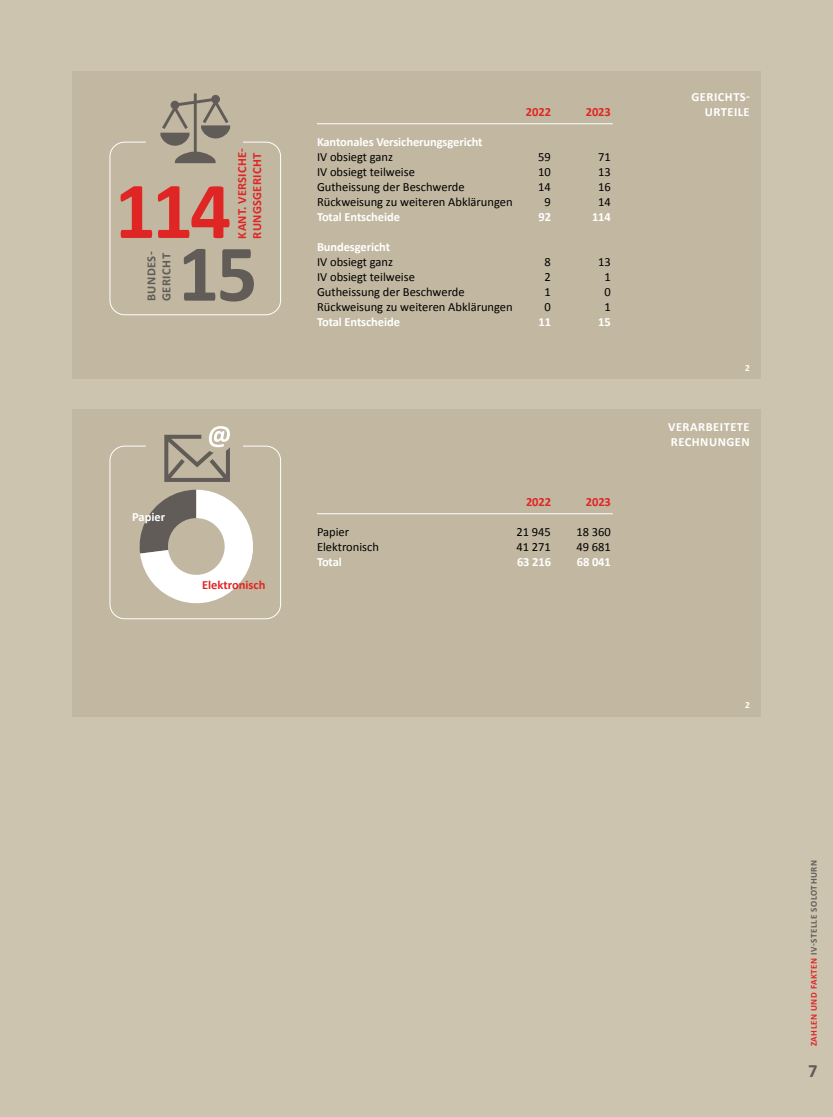
<style>
.page{position:relative;width:833px;height:1117px;background:#fff}
.page>*{position:absolute;margin:0;border:0;box-sizing:border-box;transform-origin:0 0}
.t1{font:700 81.25px "Calibri";color:#df2625}
.t2{font:700 81.25px "Calibri";color:#615c58}
.t3{font:700 18.75px "Calibri";color:#615c58}
.t4{font:12.5px "Calibri";color:#000}
.t5{font:700 12.5px "Calibri";letter-spacing:-.01em;color:#fff}
.t6{font:700 12.5px/15px "Calibri";letter-spacing:.04em;color:#fff;text-align:right}
.t7{font:700 12.5px "Calibri";color:#df2625}
.t8{font:700 12.5px/15px "Calibri";letter-spacing:.02em;color:#df2625}
.t9{font:700 12.5px/15px "Calibri";letter-spacing:.04em;color:#615c58}
.t10{font:700 9.38px "Calibri";color:#fff}
.t11{font:700 9px "Calibri";letter-spacing:.065em;color:#615c58}
.s1{color:#df2625}
</style>
<div class="page">
<div style="left:0;top:0;width:833px;height:1116px;background:#cdc4b0"></div>
<div style="left:72px;top:408px;width:688px;height:308px;background:#c2b8a1"></div>
<div style="left:72px;top:71px;width:688px;height:307px;background:#c2b8a1"></div>
<div style="left:110px;top:142px;width:171px;height:173px;border:1px solid #fff;border-radius:15px"></div>
<div style="left:110px;top:445px;width:171px;height:174px;border:1px solid #fff;border-radius:15px"></div>
<svg style="left:160px;top:93px;width:70px;height:70px"></svg>
<div style="left:201px;top:421px;width:33px;height:32px;background:#c2b8a1;border-radius:50%"></div>
<svg style="left:164px;top:426px;width:66px;height:56px"></svg>
<svg style="left:139px;top:489px;width:114px;height:115px"></svg>
<hr style="left:317px;top:513px;width:295px;height:1px;background:#fff">
<hr style="left:317px;top:123px;width:295px;height:1px;background:#fff">
<p class="t8" style="left:234px;top:238px;width:92px;rotate:-90deg">KANT. VERSICHE-<br>RUNGSGERICHT</p>
<h1 class="t1" style="left:115px;top:153px;width:118px">114</h1>
<h1 class="t2" style="left:178px;top:216px;width:81px">15</h1>
<p class="t9" style="left:143px;top:301px;width:51px;rotate:-90deg">BUNDES-<br>GERICHT</p>
<p class="t7" style="left:526px;top:103px;width:27px">2022</p>
<p class="t7" style="left:586px;top:103px;width:27px">2023</p>
<p class="t5" style="left:317px;top:133px;width:167px">Kantonales Versicherungsgericht</p>
<p class="t4" style="left:317px;top:148px;width:77px">IV obsiegt ganz</p>
<p class="t4" style="left:538px;top:148px;width:14px">59</p>
<p class="t4" style="left:598px;top:148px;width:14px">71</p>
<p class="t4" style="left:317px;top:163px;width:99px">IV obsiegt teilweise</p>
<p class="t4" style="left:538px;top:163px;width:14px">10</p>
<p class="t4" style="left:598px;top:163px;width:14px">13</p>
<p class="t4" style="left:317px;top:178px;width:149px">Gutheissung der Beschwerde</p>
<p class="t4" style="left:538px;top:178px;width:14px">14</p>
<p class="t4" style="left:598px;top:178px;width:14px">16</p>
<p class="t4" style="left:317px;top:193px;width:197px">Rückweisung zu weiteren Abklärungen</p>
<p class="t4" style="left:544px;top:193px;width:8px">9</p>
<p class="t4" style="left:598px;top:193px;width:14px">14</p>
<p class="t5" style="left:317px;top:208px;width:84px">Total Entscheide</p>
<p class="t5" style="left:538px;top:208px;width:14px">92</p>
<p class="t5" style="left:592px;top:208px;width:20px">114</p>
<p class="t5" style="left:317px;top:238px;width:74px">Bundesgericht</p>
<p class="t4" style="left:317px;top:253px;width:77px">IV obsiegt ganz</p>
<p class="t4" style="left:544px;top:253px;width:8px">8</p>
<p class="t4" style="left:598px;top:253px;width:14px">13</p>
<p class="t4" style="left:317px;top:268px;width:99px">IV obsiegt teilweise</p>
<p class="t4" style="left:544px;top:268px;width:8px">2</p>
<p class="t4" style="left:604px;top:268px;width:8px">1</p>
<p class="t4" style="left:317px;top:283px;width:149px">Gutheissung der Beschwerde</p>
<p class="t4" style="left:544px;top:283px;width:8px">1</p>
<p class="t4" style="left:604px;top:283px;width:8px">0</p>
<p class="t4" style="left:317px;top:298px;width:197px">Rückweisung zu weiteren Abklärungen</p>
<p class="t4" style="left:544px;top:298px;width:8px">0</p>
<p class="t4" style="left:604px;top:298px;width:8px">1</p>
<p class="t5" style="left:317px;top:313px;width:84px">Total Entscheide</p>
<p class="t5" style="left:538px;top:313px;width:14px">11</p>
<p class="t5" style="left:598px;top:313px;width:14px">15</p>
<p class="t5" style="left:132px;top:508px;width:35px">Papier</p>
<p class="t7" style="left:202px;top:575px;width:65px">Elektronisch</p>
<p class="t7" style="left:526px;top:493px;width:27px">2022</p>
<p class="t7" style="left:586px;top:493px;width:27px">2023</p>
<p class="t4" style="left:317px;top:523px;width:34px">Papier</p>
<p class="t4" style="left:516px;top:523px;width:36px">21 945</p>
<p class="t4" style="left:576px;top:523px;width:36px">18 360</p>
<p class="t4" style="left:317px;top:538px;width:63px">Elektronisch</p>
<p class="t4" style="left:516px;top:538px;width:36px">41 271</p>
<p class="t4" style="left:576px;top:538px;width:36px">49 681</p>
<p class="t5" style="left:317px;top:553px;width:26px">Total</p>
<p class="t5" style="left:517px;top:553px;width:36px">63 216</p>
<p class="t5" style="left:577px;top:553px;width:36px">68 041</p>
<p class="t6" style="left:691px;top:89px;width:60px">GERICHTS-<br>URTEILE</p>
<p class="t10" style="left:745px;top:361px;width:6px">2</p>
<p class="t6" style="left:668px;top:419px;width:83px;text-align:left">VERARBEITETE<br>RECHNUNGEN</p>
<p class="t10" style="left:745px;top:698px;width:6px">2</p>
<p class="t11" style="left:807px;top:1046px;width:188px;rotate:-90deg"><span class="s1">ZAHLEN UND FAKTEN</span> IV-STELLE SOLOTHURN</p>
<h2 class="t3" style="left:808px;top:1056px;width:11px">7</h2>
</div>
